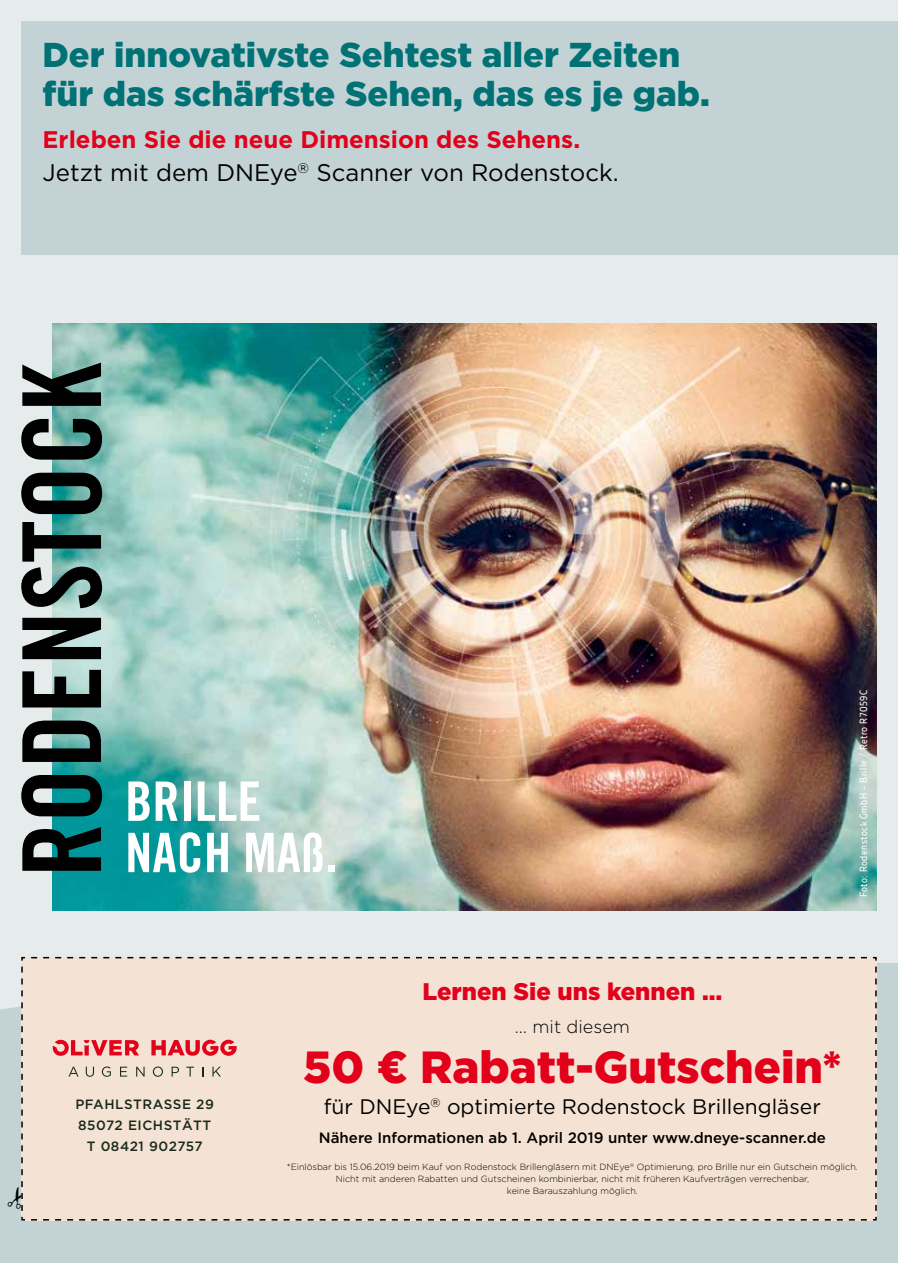
<style>
.page{position:relative;width:898px;height:1263px;background:#fff}
.page>*{position:absolute;margin:0;border:0;box-sizing:border-box;transform-origin:0 0}
.t1{font:900 45px "Gotham";color:#e2001a}
.t2{font:900 34.5px/39px "Gotham";color:#007275}
.t3{font:24px/33px "Gotham";color:#000}
.t4{font:900 24px "Gotham";color:#e2001a}
.t5{font:21px "Gotham";color:#000}
.t6{font:300 18px "Gotham";color:#000}
.t7{font:500 15px "Gotham";color:#000}
.t8{font:500 13.5px/21px "Gotham";letter-spacing:.04em;color:#1a291d;text-align:center}
.t9{font:10.5px "Muller Narrow";letter-spacing:.05em;color:#fff}
.t10{font:300 9px/12px "Gotham";color:#000;text-align:center}
.s1{font-weight:700;color:#e2001a}
</style>
<div class="page">
<div style="left:0;top:0;width:897px;height:1263px;background:#e6ecec"></div>
<div style="left:21px;top:21px;width:876px;height:234px;background:#c3d3d5"></div>
<div style="left:874px;top:963px;width:23px;height:300px;background:#c3d3d5"></div>
<div style="left:0;top:1008px;width:874px;height:255px;background:#c3d3d5"></div>
<div style="left:21px;top:956px;width:856px;height:265px;background:#f4e3d4"></div>
<img style="left:53px;top:323px;width:823px;height:587px">
<svg style="left:22px;top:827px;width:79px;height:44px;background:#1c3c3d"></svg>
<svg style="left:21px;top:775px;width:81px;height:41px;background:#1d3c3c"></svg>
<svg style="left:22px;top:720px;width:79px;height:42px;background:#2f3e3d"></svg>
<svg style="left:22px;top:670px;width:79px;height:37px;background:#4e5856"></svg>
<svg style="left:22px;top:618px;width:79px;height:41px;background:#353b3a"></svg>
<svg style="left:21px;top:522px;width:81px;height:86px"></svg>
<svg style="left:21px;top:473px;width:81px;height:41px;background:#2c403e"></svg>
<svg style="left:21px;top:419px;width:81px;height:41px;background:#3f5451"></svg>
<svg style="left:22px;top:363px;width:79px;height:43px;background:#3f4c4a"></svg>
<svg style="left:128px;top:781px;width:22px;height:40px"></svg>
<svg style="left:156px;top:781px;width:21px;height:40px"></svg>
<div style="left:184px;top:781px;width:6px;height:40px;background:#fff"></div>
<svg style="left:198px;top:781px;width:61px;height:40px;background:#cde2df"></svg>
<svg style="left:128px;top:832px;width:72px;height:41px;background:#89cecf"></svg>
<svg style="left:207px;top:833px;width:21px;height:39px"></svg>
<svg style="left:246px;top:832px;width:76px;height:40px;background:#e4edea"></svg>
<svg style="left:328px;top:866px;width:6px;height:6px"></svg>
<svg style="left:68px;top:1066px;width:10px;height:10px"></svg>
<svg style="left:86px;top:1067px;width:8px;height:10px"></svg>
<svg style="left:102px;top:1066px;width:9px;height:11px"></svg>
<svg style="left:120px;top:1067px;width:7px;height:9px"></svg>
<svg style="left:136px;top:1067px;width:8px;height:9px"></svg>
<svg style="left:153px;top:1066px;width:10px;height:11px"></svg>
<svg style="left:171px;top:1067px;width:8px;height:9px"></svg>
<svg style="left:186px;top:1067px;width:8px;height:9px"></svg>
<svg style="left:212px;top:1067px;width:9px;height:9px"></svg>
<svg style="left:151px;top:1040px;width:86px;height:16px"></svg>
<svg style="left:52px;top:1039px;width:87px;height:18px;background:#eb7b7e"></svg>
<svg style="left:7px;top:966px;width:16px;height:248px;background:#c2cdce"></svg>
<h2 class="t2" style="left:43px;top:34px;width:668px">Der innovativste Sehtest aller Zeiten für das schärfste Sehen, das es je gab.</h2>
<h3 class="t3" style="left:43px;top:122px;width:577px"><span class="s1">Erleben Sie die neue Dimension des Sehens.<br></span>Jetzt mit dem DNEye<sup>®</sup> Scanner von Rodenstock.</h3>
<p class="t9" style="left:856px;top:897px;width:209px;rotate:-90deg">Foto: Rodenstock GmbH - Brille / Retro R7059C</p>
<h3 class="t8" style="left:75px;top:1093px;width:140px">PFAHLSTRASSE 29<br>85072 EICHSTÄTT<br>T 08421 902757</h3>
<h3 class="t4" style="left:422px;top:978px;width:301px">Lernen Sie uns kennen …</h3>
<h3 class="t6" style="left:514px;top:1017px;width:117px">… mit diesem</h3>
<h1 class="t1" style="left:303px;top:1041px;width:539px">50 ¤ Rabatt-Gutschein*</h1>
<h3 class="t5" style="left:324px;top:1095px;width:498px">für DNEye<sup>®</sup> optimierte Rodenstock Brillengläser</h3>
<h3 class="t7" style="left:319px;top:1129px;width:508px">Nähere Informationen ab 1. April 2019 unter www.dneye-scanner.de</h3>
<p class="t10" style="left:287px;top:1160px;width:572px">*Einlösbar bis 15.06.2019 beim Kauf von Rodenstock Brillengläsern mit DNEye<sup>®</sup> Optimierung, pro Brille nur ein Gutschein möglich.<br>Nicht mit anderen Rabatten und Gutscheinen kombinierbar, nicht mit früheren Kaufverträgen verrechenbar,<br>keine Barauszahlung möglich.</p>
</div>
